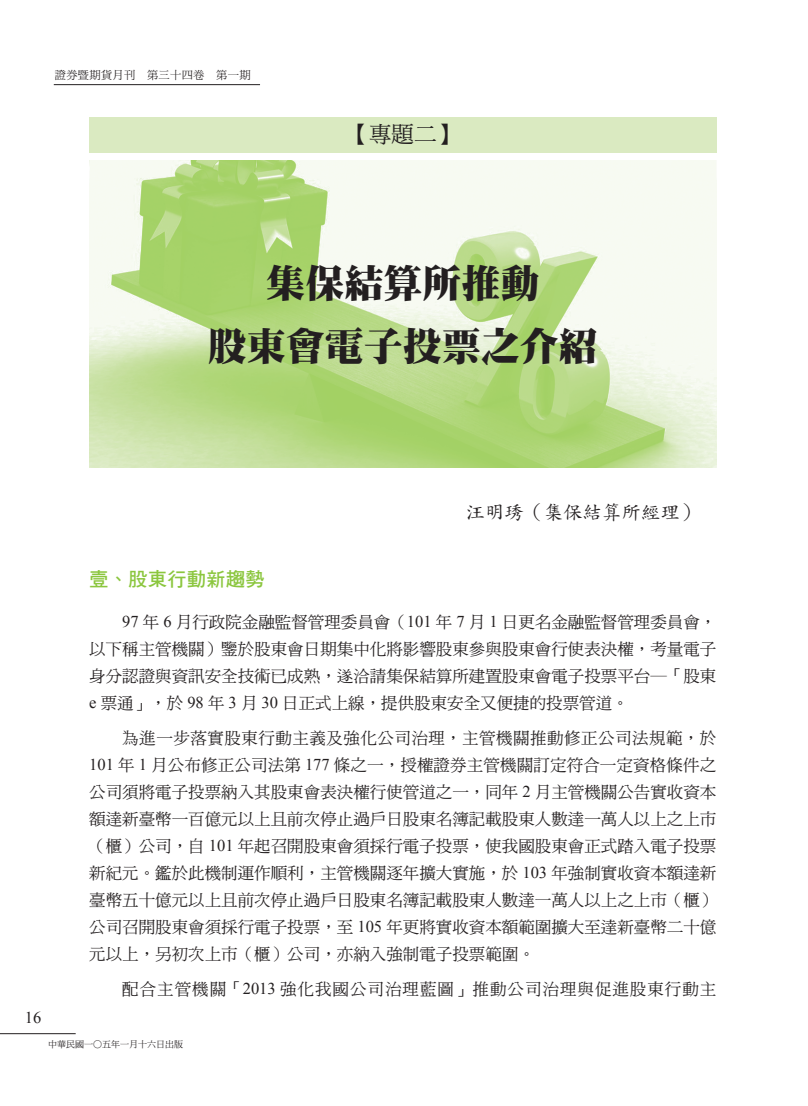
<style>
.page{position:relative;width:808px;height:1106px;background:#fff}
.page>*{position:absolute;margin:0;border:0;box-sizing:border-box;transform-origin:0 0}
.t1{font:39px/62.2px "DF Ming Std W12";color:#231f20;text-align:center}
.t2{font:22.5px "DF Ming W5 WINP BF";color:#231f20}
.t3{font:19.5px "DF Kai Shu W5 WIN BF";color:#231f20}
.t4{font:19.5px "DF Hei Std W7";color:#8bc63e}
.t5{font:16.5px/27px "DF Ming W5 WINP BF";color:#231f20;text-align:justify}
.t6{font:16.5px "DF Ming W5 WINP BF";letter-spacing:.06em;color:#231f20}
.t7{font:16.5px "Times New Roman";color:#231f20}
.t8{font:11.25px "DF Ming Std W5";letter-spacing:.025em;color:#231f20}
.t9{font:9px "DF Ming W5 WINP BF";color:#231f20}
.s1{font-family:"Times New Roman"}
</style>
<div class="page">
<hr style="left:0;top:1033px;width:76px;height:1px;background:#231f20">
<hr style="left:54px;top:84px;width:206px;height:1px;background:#231f20">
<div style="left:89px;top:117px;width:627px;height:35px;background:#daeac1"></div>
<img style="left:89px;top:160px;width:627px;height:308px">
<p class="t8" style="left:55px;top:68px;width:197px">證券暨期貨月刊　第三十四卷　第一期</p>
<h2 class="t2" style="left:347px;top:123px;width:114px">【專題二】</h2>
<h1 class="t1" style="left:208px;top:251px;width:391px">集保結算所推動<br>股東會電子投票之介紹</h1>
<p class="t3" style="left:465px;top:502px;width:235px">汪明琇（集保結算所經理）</p>
<p class="t7" style="left:25px;top:1006px;width:18px">16</p>
<p class="t4" style="left:89px;top:568px;width:177px">壹、股東行動新趨勢</p>
<p class="t5" style="left:89px;top:608px;width:628px;text-indent:33px"><span class="s1">97</span> 年 <span class="s1">6</span> 月行政院金融監督管理委員會（<span class="s1">101</span> 年 <span class="s1">7</span> 月 <span class="s1">1</span> 日更名金融監督管理委員會，以下稱主管機關）鑒於股東會日期集中化將影響股東參與股東會行使表決權，考量電子身分認證與資訊安全技術已成熟，遂洽請集保結算所建置股東會電子投票平台―「股東<span class="s1">e</span> 票通」，於 <span class="s1">98</span> 年 <span class="s1">3</span> 月 <span class="s1">30</span> 日正式上線，提供股東安全又便捷的投票管道。</p>
<p class="t5" style="left:89px;top:724px;width:628px;text-indent:33px">為進一步落實股東行動主義及強化公司治理，主管機關推動修正公司法規範，於<span class="s1">101</span> 年 <span class="s1">1</span> 月公布修正公司法第 <span class="s1">177</span> 條之一，授權證券主管機關訂定符合一定資格條件之公司須將電子投票納入其股東會表決權行使管道之一，同年 <span class="s1">2</span> 月主管機關公告實收資本額達新臺幣一百億元以上且前次停止過戶日股東名簿記載股東人數達一萬人以上之上市（櫃）公司，自 <span class="s1">101</span> 年起召開股東會須採行電子投票，使我國股東會正式踏入電子投票新紀元。鑑於此機制運作順利，主管機關逐年擴大實施，於 <span class="s1">103</span> 年強制實收資本額達新臺幣五十億元以上且前次停止過戶日股東名簿記載股東人數達一萬人以上之上市（櫃）公司召開股東會須採行電子投票，至 <span class="s1">105</span> 年更將實收資本額範圍擴大至達新臺幣二十億元以上，另初次上市（櫃）公司，亦納入強制電子投票範圍。</p>
<p class="t6" style="left:122px;top:981px;width:596px">配合主管機關「<span class="s1">2013</span> 強化我國公司治理藍圖」推動公司治理與促進股東行動主</p>
<p class="t9" style="left:48px;top:1039px;width:136px">中華民國一○五年一月十六日出版</p>
</div>
